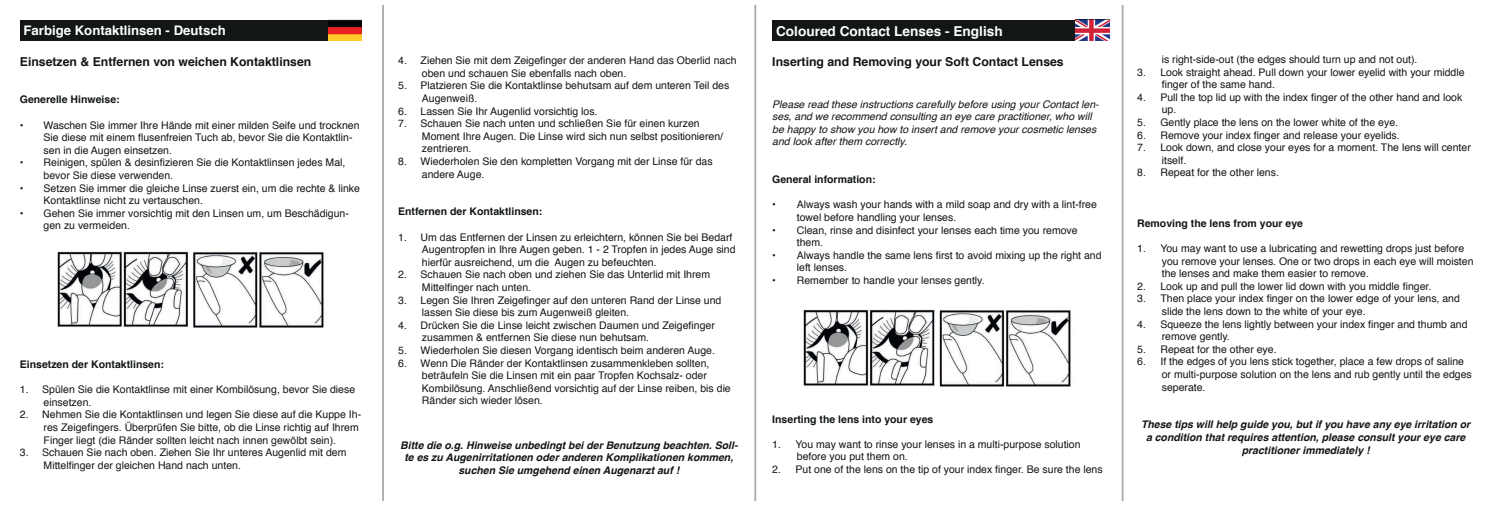
<style>
.page{position:relative;width:1494px;height:506px;background:#fff}
.page>*{position:absolute;margin:0;border:0;box-sizing:border-box;transform-origin:0 0}
.t1{font:700 13.65px "Helvetica";color:#fff}
.t2{font:700 13.12px "Helvetica";color:#fff}
.t3{font:700 12.25px "Helvetica";color:#121617}
.t4{font:10.5px/12.6px "Helvetica";color:#121617}
.t5{font:italic 700 10.5px/12.6px "Helvetica";color:#121617;text-align:center}
.t6{font:italic 10.5px/12.6px "Helvetica";color:#121617}
.t7{font:700 10.5px "Helvetica";color:#121617}
</style>
<div class="page">
<hr style="left:382px;top:5px;width:2px;height:496px;background:#a7a9a9">
<hr style="left:754px;top:5px;width:2px;height:496px;background:#a7a9a9">
<hr style="left:1121px;top:5px;width:2px;height:496px;background:#a7a9a9">
<div style="left:20px;top:20px;width:341px;height:21px;background:#121617"></div>
<div style="left:772px;top:20px;width:337px;height:21px;background:#121617"></div>
<img style="left:329px;top:21px;width:32px;height:20px">
<img style="left:1075px;top:20px;width:34px;height:21px">
<img style="left:57px;top:251px;width:267px;height:77px">
<img style="left:803px;top:309px;width:268px;height:78px">
<p class="t2" style="left:24px;top:25px;width:204px">Farbige Kontaktlinsen - Deutsch</p>
<p class="t1" style="left:776px;top:25px;width:228px">Coloured Contact Lenses - English</p>
<p class="t4" style="left:422px;top:55px;width:316px;text-indent:-24px">4. Ziehen Sie mit dem Zeigefinger der anderen Hand das Oberlid nach oben und schauen Sie ebenfalls nach oben.</p>
<p class="t4" style="left:422px;top:80px;width:309px;text-indent:-24px">5. Platzieren Sie die Kontaktlinse behutsam auf dem unteren Teil des<br>Augenweiß.</p>
<p class="t4" style="left:398px;top:106px;width:201px">6. Lassen Sie Ihr Augenlid vorsichtig los.</p>
<p class="t4" style="left:422px;top:118px;width:303px;text-indent:-24px">7. Schauen Sie nach unten und schließen Sie für einen kurzen<br>Moment Ihre Augen. Die Linse wird sich nun selbst positionieren/ zentrieren.</p>
<p class="t4" style="left:422px;top:156px;width:292px;text-indent:-24px">8. Wiederholen Sie den kompletten Vorgang mit der Linse für das andere Auge.</p>
<p class="t7" style="left:398px;top:207px;width:146px">Entfernen der Kontaktlinsen:</p>
<p class="t4" style="left:422px;top:232px;width:315px;text-indent:-24px">1. Um das Entfernen der Linsen zu erleichtern, können Sie bei Bedarf<br>Augentropfen in Ihre Augen geben. 1 - 2 Tropfen in jedes Auge sind hierfür ausreichend, um die Augen zu befeuchten.</p>
<p class="t4" style="left:422px;top:269px;width:290px;text-indent:-24px">2. Schauen Sie nach oben und ziehen Sie das Unterlid mit Ihrem<br>Mittelfinger nach unten.</p>
<p class="t4" style="left:422px;top:295px;width:301px;text-indent:-24px">3. Legen Sie Ihren Zeigefinger auf den unteren Rand der Linse und lassen Sie diese bis zum Augenweiß gleiten.</p>
<p class="t4" style="left:422px;top:320px;width:294px;text-indent:-24px">4. Drücken Sie die Linse leicht zwischen Daumen und Zeigefinger zusammen &amp; entfernen Sie diese nun behutsam.</p>
<p class="t4" style="left:398px;top:345px;width:318px">5. Wiederholen Sie diesen Vorgang identisch beim anderen Auge.</p>
<p class="t4" style="left:422px;top:358px;width:310px;text-indent:-24px">6. Wenn Die Ränder der Kontaktlinsen zusammenkleben sollten, beträufeln Sie die Linsen mit ein paar Tropfen Kochsalz- oder Kombilösung. Anschließend vorsichtig auf der Linse reiben, bis die Ränder sich wieder lösen.</p>
<p class="t5" style="left:400px;top:439px;width:339px">Bitte die o.g. Hinweise unbedingt bei der Benutzung beachten. Soll&shy;te es zu Augenirritationen oder anderen Komplikationen kommen, suchen Sie umgehend einen Augenarzt auf !</p>
<p class="t3" style="left:772px;top:56px;width:293px">Inserting and Removing your Soft Contact Lenses</p>
<p class="t6" style="left:772px;top:98px;width:328px">Please read these instructions carefully before using your Contact len&shy;ses, and we recommend consulting an eye care practitioner, who will be happy to show you how to insert and remove your cosmetic lenses and look after them correctly.</p>
<p class="t7" style="left:772px;top:175px;width:105px">General information:</p>
<p class="t4" style="left:796px;top:199px;width:301px;text-indent:-25px">• Always wash your hands with a mild soap and dry with a lint-free towel before handling your lenses.</p>
<p class="t4" style="left:796px;top:224px;width:282px;text-indent:-25px">• Clean, rinse and disinfect your lenses each time you remove them.</p>
<p class="t4" style="left:796px;top:250px;width:306px;text-indent:-25px">• Always handle the same lens first to avoid mixing up the right and left lenses.</p>
<p class="t4" style="left:772px;top:275px;width:214px">• Remember to handle your lenses gently.</p>
<p class="t3" style="left:20px;top:56px;width:293px">Einsetzen &amp; Entfernen von weichen Kontaktlinsen</p>
<p class="t7" style="left:20px;top:95px;width:101px">Generelle Hinweise:</p>
<p class="t4" style="left:44px;top:119px;width:317px;text-indent:-24px">• Waschen Sie immer Ihre Hände mit einer milden Seife und trocknen<br>Sie diese mit einem flusenfreien Tuch ab, bevor Sie die Kontaktlin&shy;sen in die Augen einsetzen.</p>
<p class="t4" style="left:44px;top:157px;width:303px;text-indent:-24px">• Reinigen, spülen &amp; desinfizieren Sie die Kontaktlinsen jedes Mal, bevor Sie diese verwenden.</p>
<p class="t4" style="left:44px;top:182px;width:318px;text-indent:-24px">• Setzen Sie immer die gleiche Linse zuerst ein, um die rechte &amp; linke<br>Kontaktlinse nicht zu vertauschen.</p>
<p class="t4" style="left:44px;top:208px;width:307px;text-indent:-24px">• Gehen Sie immer vorsichtig mit den Linsen um, um Beschädigun&shy;gen zu vermeiden.</p>
<p class="t7" style="left:20px;top:360px;width:146px">Einsetzen der Kontaktlinsen:</p>
<p class="t4" style="left:44px;top:384px;width:313px;text-indent:-24px">1. Spülen Sie die Kontaktlinse mit einer Kombilösung, bevor Sie diese einsetzen.</p>
<p class="t4" style="left:44px;top:409px;width:319px;text-indent:-24px">2. Nehmen Sie die Kontaktlinsen und legen Sie diese auf die Kuppe Ih&shy;res Zeigefingers. Überprüfen Sie bitte, ob die Linse richtig auf Ihrem<br>Finger liegt (die Ränder sollten leicht nach innen gewölbt sein).</p>
<p class="t4" style="left:44px;top:447px;width:304px;text-indent:-24px">3. Schauen Sie nach oben. Ziehen Sie Ihr unteres Augenlid mit dem<br>Mittelfinger der gleichen Hand nach unten.</p>
<p class="t7" style="left:772px;top:415px;width:163px">Inserting the lens into your eyes</p>
<p class="t4" style="left:796px;top:439px;width:285px;text-indent:-25px">1. You may want to rinse your lenses in a multi-purpose solution before you put them on.</p>
<p class="t4" style="left:772px;top:464px;width:332px">2. Put one of the lens on the tip of your index finger. Be sure the lens</p>
<p class="t4" style="left:1161px;top:54px;width:257px">is right-side-out (the edges should turn up and not out).</p>
<p class="t4" style="left:1161px;top:66px;width:304px;text-indent:-25px">3. Look straight ahead. Pull down your lower eyelid with your middle finger of the same hand.</p>
<p class="t4" style="left:1161px;top:92px;width:302px;text-indent:-25px">4. Pull the top lid up with the index finger of the other hand and look up.</p>
<p class="t4" style="left:1137px;top:117px;width:262px">5. Gently place the lens on the lower white of the eye.</p>
<p class="t4" style="left:1137px;top:129px;width:264px">6. Remove your index finger and release your eyelids.</p>
<p class="t4" style="left:1161px;top:142px;width:310px;text-indent:-25px">7. Look down, and close your eyes for a moment. The lens will center itself.</p>
<p class="t4" style="left:1137px;top:167px;width:143px">8. Repeat for the other lens.</p>
<p class="t7" style="left:1137px;top:219px;width:167px">Removing the lens from your eye</p>
<p class="t4" style="left:1161px;top:243px;width:313px;text-indent:-25px">1. You may want to use a lubricating and rewetting drops just before you remove your lenses. One or two drops in each eye will moisten the lenses and make them easier to remove.</p>
<p class="t4" style="left:1137px;top:281px;width:296px">2. Look up and pull the lower lid down with you middle finger.</p>
<p class="t4" style="left:1161px;top:293px;width:300px;text-indent:-25px">3. Then place your index finger on the lower edge of your lens, and slide the lens down to the white of your eye.</p>
<p class="t4" style="left:1161px;top:318px;width:307px;text-indent:-25px">4. Squeeze the lens lightly between your index finger and thumb and remove gently.</p>
<p class="t4" style="left:1137px;top:344px;width:141px">5. Repeat for the other eye.</p>
<p class="t4" style="left:1161px;top:356px;width:311px;text-indent:-25px">6. If the edges of you lens stick together, place a few drops of saline or multi-purpose solution on the lens and rub gently until the edges seperate.</p>
<p class="t5" style="left:1140px;top:419px;width:331px">These tips will help guide you, but if you have any eye irritation or a condition that requires attention, please consult your eye care practitioner immediately !</p>
</div>
